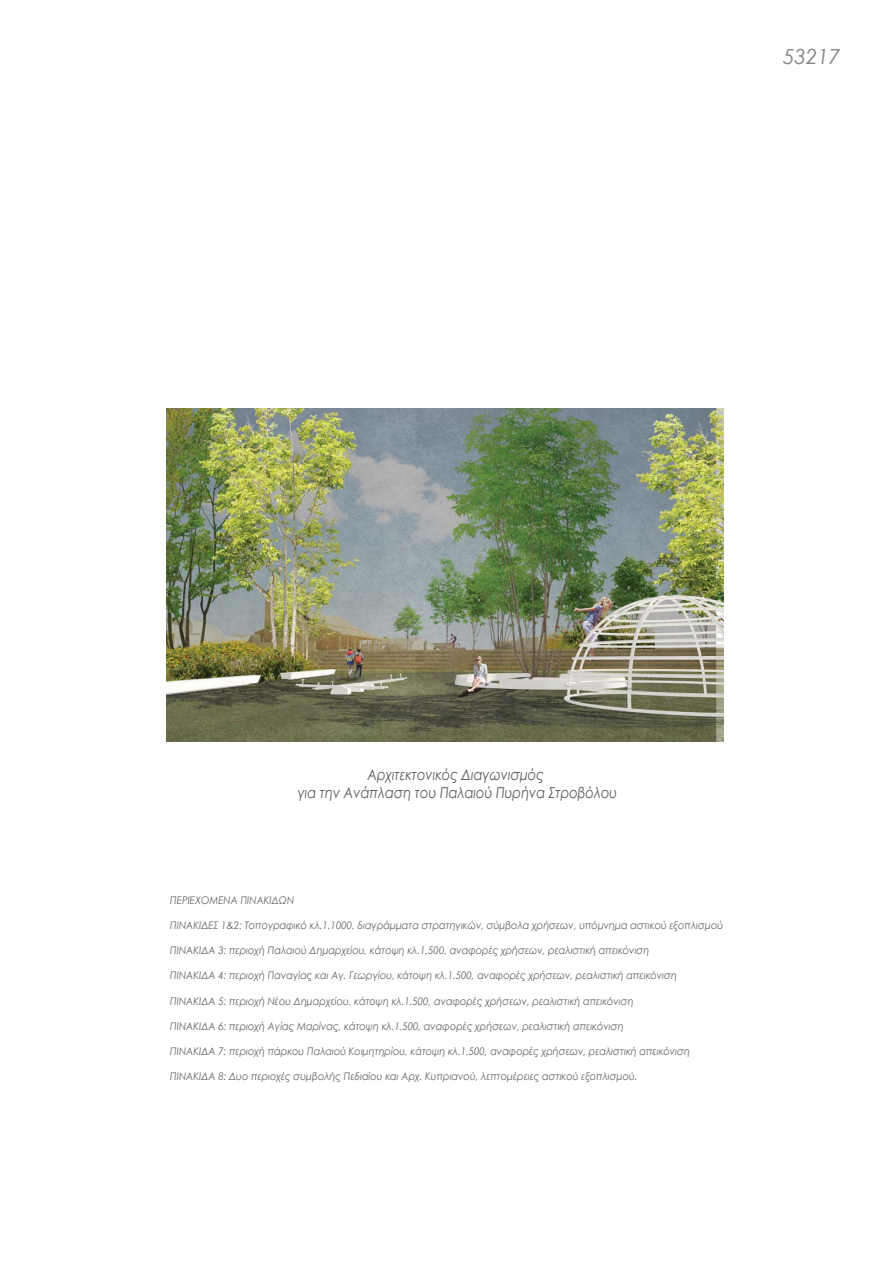
<style>
.page{position:relative;width:893px;height:1263px;background:#fff}
.page>*{position:absolute;margin:0;border:0;box-sizing:border-box;transform-origin:0 0}
.t1{font:italic 20.7px "Century Gothic";color:#848383}
.t2{font:italic 15px/18px "Century Gothic";color:#5a5a59;text-align:center;scale:.87 1}
.t3{font:italic 10.5px "Century Gothic";color:#636364;scale:.92 1}
</style>
<div class="page">
<img style="left:167px;top:409px;width:556px;height:332px">
<h1 class="t1" style="left:783px;top:43px;width:59px">53217</h1>
<h2 class="t2" style="left:298px;top:765px;width:369px">Αρχιτεκτονικός Διαγωνισμός<br>για την Ανάπλαση του Παλαιού Πυρήνα Στροβόλου</h2>
<p class="t3" style="left:170px;top:893px;width:136px">ΠΕΡΙΕΧΟΜΕΝΑ ΠΙΝΑΚΙΔΩΝ</p>
<p class="t3" style="left:170px;top:918px;width:602px">ΠΙΝΑΚΙΔΕΣ 1&amp;2: Τοπογραφικό κλ.1.1000, διαγράμματα στρατηγικών, σύμβολα χρήσεων, υπόμνημα αστικού εξοπλισμού</p>
<p class="t3" style="left:170px;top:944px;width:522px">ΠΙΝΑΚΙΔΑ 3: περιοχή Παλαιού Δημαρχείου, κάτοψη κλ.1.500, αναφορές χρήσεων, ρεαλιστική απεικόνιση</p>
<p class="t3" style="left:170px;top:969px;width:552px">ΠΙΝΑΚΙΔΑ 4: περιοχή Παναγίας και Αγ. Γεωργίου, κάτοψη κλ.1.500, αναφορές χρήσεων, ρεαλιστική απεικόνιση</p>
<p class="t3" style="left:170px;top:994px;width:505px">ΠΙΝΑΚΙΔΑ 5: περιοχή Νέου Δημαρχείου, κάτοψη κλ.1.500, αναφορές χρήσεων, ρεαλιστική απεικόνιση</p>
<p class="t3" style="left:170px;top:1019px;width:494px">ΠΙΝΑΚΙΔΑ 6: περιοχή Αγίας Μαρίνας, κάτοψη κλ.1.500, αναφορές χρήσεων, ρεαλιστική απεικόνιση</p>
<p class="t3" style="left:170px;top:1044px;width:566px">ΠΙΝΑΚΙΔΑ 7: περιοχή πάρκου Παλαιού Κοιμητηρίου, κάτοψη κλ.1.500, αναφορές χρήσεων, ρεαλιστική απεικόνιση</p>
<p class="t3" style="left:170px;top:1070px;width:509px">ΠΙΝΑΚΙΔΑ 8: Δυο περιοχές συμβολής Πεδιαίου και Αρχ. Κυπριανού, λεπτομέρειες αστικού εξοπλισμού.</p>
</div>
